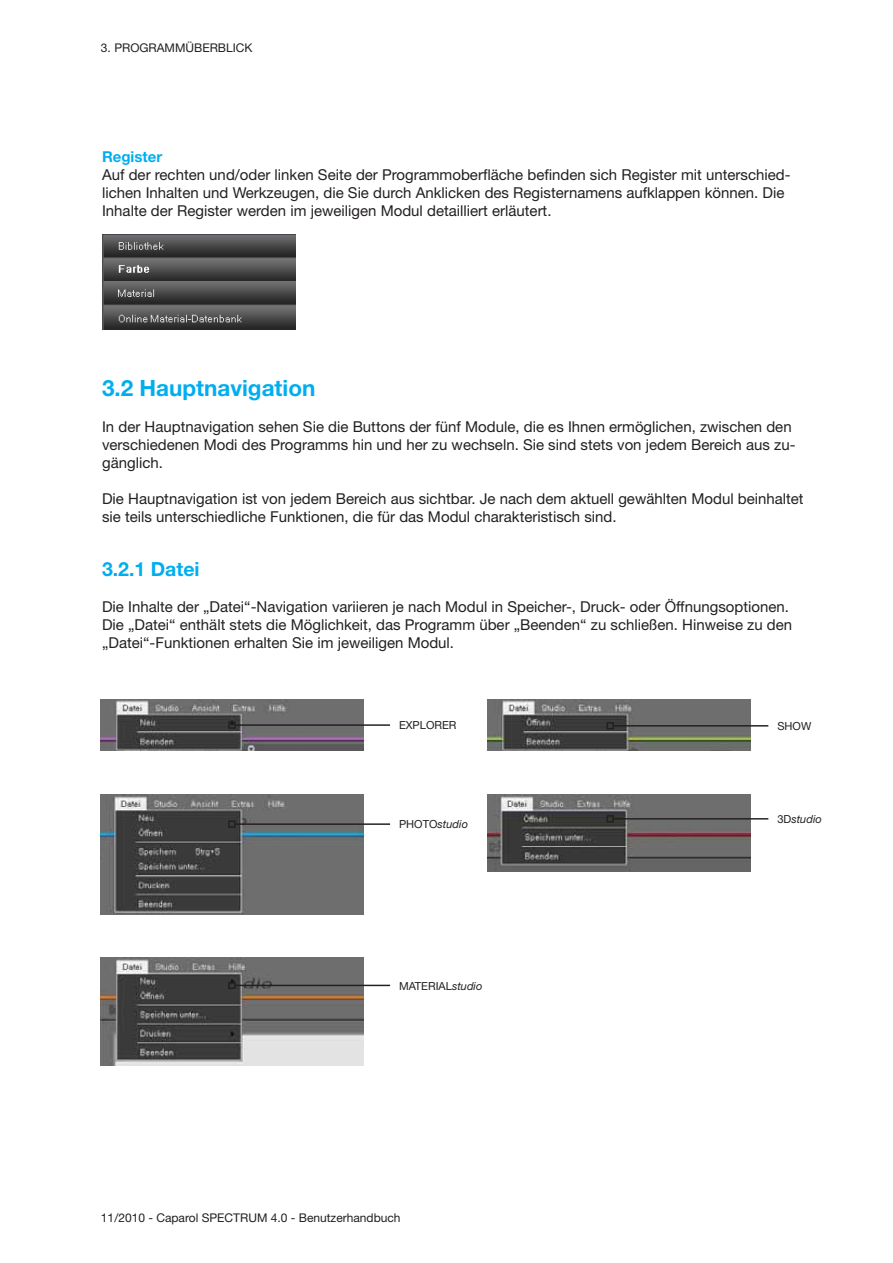
<style>
.page{position:relative;width:893px;height:1263px;background:#fff}
.page>*{position:absolute;margin:0;border:0;box-sizing:border-box;transform-origin:0 0}
.t1{font:700 22.5px "Helvetica Neue LT";color:#00aeef}
.t2{font:700 19.5px "Helvetica Neue LT";color:#00aeef}
.t3{font:15px/18px "Helvetica Neue LT";color:#231f20}
.t4{font:700 15px "Helvetica Neue LT";color:#00aeef}
.t5{font:12px "Helvetica Neue LT";color:#231f20}
.t6{font:11.1px "Helvetica Neue LT";color:#231f20}
.t7{font:italic 11.1px "Helvetica Neue LT";color:#231f20}
.s1{font-style:normal}
.s2{font-style:italic}
</style>
<div class="page">
<img style="left:102px;top:234px;width:193px;height:95px">
<img style="left:101px;top:699px;width:262px;height:52px">
<img style="left:101px;top:795px;width:262px;height:120px">
<img style="left:101px;top:958px;width:262px;height:107px">
<img style="left:488px;top:795px;width:262px;height:76px">
<img style="left:488px;top:699px;width:262px;height:52px">
<hr style="left:235px;top:724px;width:155px;height:2px;background:#231f20">
<div style="left:228px;top:721px;width:8px;height:8px;border:1px solid #231f20"></div>
<hr style="left:235px;top:823px;width:155px;height:2px;background:#231f20">
<div style="left:228px;top:820px;width:8px;height:8px;border:1px solid #231f20"></div>
<hr style="left:235px;top:985px;width:155px;height:1px;background:#231f20">
<div style="left:228px;top:982px;width:8px;height:7px;border:1px solid #231f20"></div>
<hr style="left:613px;top:725px;width:155px;height:1px;background:#231f20">
<div style="left:606px;top:722px;width:8px;height:7px;border:1px solid #231f20"></div>
<hr style="left:613px;top:818px;width:155px;height:1px;background:#231f20">
<div style="left:606px;top:815px;width:8px;height:7px;border:1px solid #231f20"></div>
<p class="t5" style="left:101px;top:41px;width:153px">3. PROGRAMMÜBERBLICK</p>
<p class="t4" style="left:102px;top:147px;width:62px">Register</p>
<p class="t3" style="left:102px;top:165px;width:690px">Auf der rechten und/oder linken Seite der Programmoberfläche befinden sich Register mit unterschied&shy;lichen Inhalten und Werkzeugen, die Sie durch Anklicken des Registernamens aufklappen können. Die<br>Inhalte der Register werden im jeweiligen Modul detailliert erläutert.</p>
<h1 class="t1" style="left:102px;top:374px;width:215px">3.2 Hauptnavigation</h1>
<p class="t3" style="left:102px;top:417px;width:695px">In der Hauptnavigation sehen Sie die Buttons der fünf Module, die es Ihnen ermöglichen, zwischen den verschiedenen Modi des Programms hin und her zu wechseln. Sie sind stets von jedem Bereich aus zu&shy;gänglich.</p>
<p class="t3" style="left:102px;top:489px;width:703px">Die Hauptnavigation ist von jedem Bereich aus sichtbar. Je nach dem aktuell gewählten Modul beinhaltet sie teils unterschiedliche Funktionen, die für das Modul charakteristisch sind.</p>
<h2 class="t2" style="left:102px;top:557px;width:99px">3.2.1 Datei</h2>
<p class="t3" style="left:102px;top:597px;width:692px">Die Inhalte der „Datei“-Navigation variieren je nach Modul in Speicher-, Druck- oder Öffnungsoptionen.<br>Die „Datei“ enthält stets die Möglichkeit, das Programm über „Beenden“ zu schließen. Hinweise zu den „Datei“-Funktionen erhalten Sie im jeweiligen Modul.</p>
<p class="t6" style="left:399px;top:719px;width:59px">EXPLORER</p>
<p class="t7" style="left:399px;top:818px;width:71px"><span class="s1">PHOTO</span>studio</p>
<p class="t6" style="left:399px;top:979px;width:85px">MATERIAL<span class="s2">studio</span></p>
<p class="t5" style="left:101px;top:1210px;width:301px">11/2010 - Caparol SPECTRUM 4.0 - Benutzerhandbuch</p>
<p class="t6" style="left:777px;top:719px;width:35px">SHOW</p>
<p class="t7" style="left:777px;top:812px;width:46px"><span class="s1">3D</span>studio</p>
</div>
